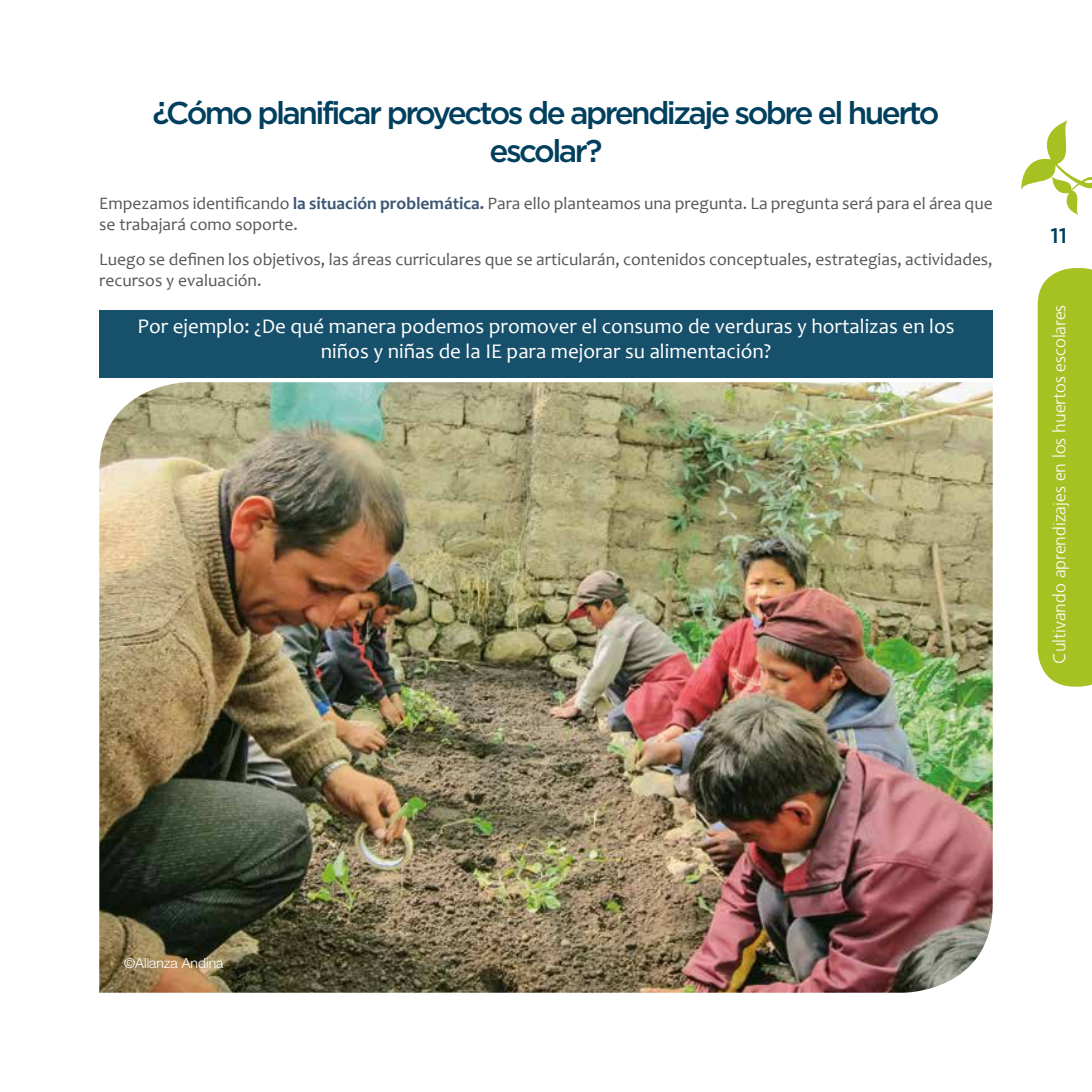
<style>
.page{position:relative;width:1092px;height:1092px;background:#fff}
.page>*{position:absolute;margin:0;border:0;box-sizing:border-box;transform-origin:0 0}
.t1{font:500 31.5px/37.8px "Gotham";letter-spacing:-.08em;color:#003f5d;text-align:center}
.t2{font:21px/25.2px "Candara";color:#fff;text-align:center}
.t3{font:500 21px "Gotham";color:#003f5d}
.t4{font:17.5px/21px "Candara";color:#575756}
.t5{font:300 17.5px "Frutiger CE";color:#fff}
.t6{font:300 14px "Helvetica Neue LT Std";color:#fff}
.s1{font-weight:700;color:#3c5875}
</style>
<div class="page">
<svg style="left:1021px;top:120px;width:70px;height:95px"></svg>
<div style="left:1037px;top:268px;width:54px;height:418px;background:#a5c122"></div>
<div style="left:99px;top:310px;width:893px;height:67px;background:#17506b"></div>
<img style="left:99px;top:382px;width:893px;height:610px">
<h1 class="t1" style="left:152px;top:94px;width:788px">¿Cómo planificar proyectos de aprendizaje sobre el huerto escolar?</h1>
<p class="t4" style="left:99px;top:192px;width:894px">Empezamos identificando <span class="s1">la situación problemática.</span> Para ello planteamos una pregunta. La pregunta será para el área que se trabajará como soporte.</p>
<p class="t4" style="left:99px;top:249px;width:894px">Luego se definen los objetivos, las áreas curriculares que se articularán, contenidos conceptuales, estrategias, actividades, recursos y evaluación.</p>
<p class="t2" style="left:137px;top:313px;width:818px">Por ejemplo: ¿De qué manera podemos promover el consumo de verduras y hortalizas en los niños y niñas de la IE para mejorar su alimentación?</p>
<p class="t3" style="left:1050px;top:221px;width:18px">11</p>
<p class="t5" style="left:1049px;top:664px;width:361px;rotate:-90deg">Cultivando aprendizajes en los huertos escolares</p>
<p class="t6" style="left:124px;top:954px;width:101px">©Alianza Andina</p>
</div>
